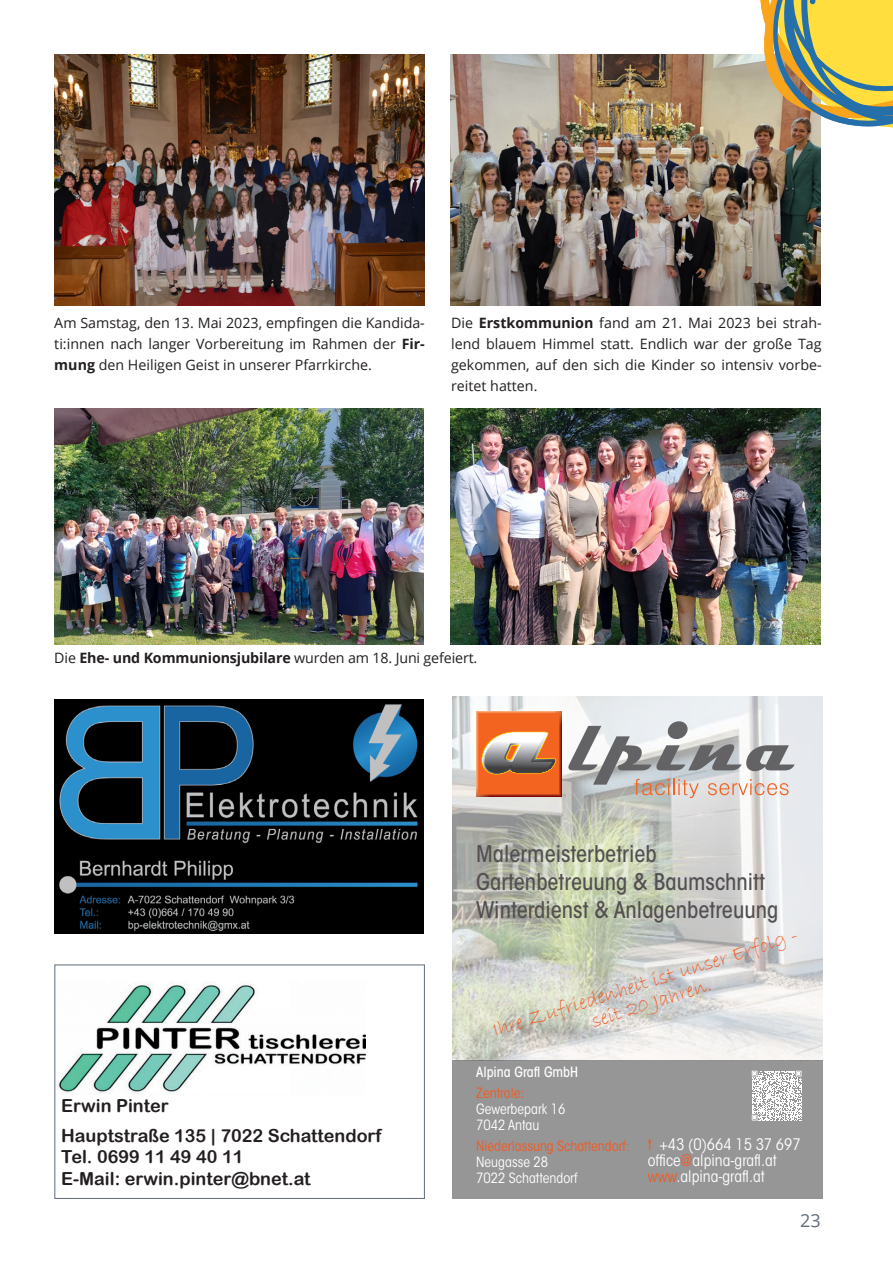
<style>
.page{position:relative;width:893px;height:1263px;background:#fff}
.page>*{position:absolute;margin:0;border:0;box-sizing:border-box;transform-origin:0 0}
.t1{font:500 condensed 22.8px/28px "ITC Avant Garde Std";color:#535051}
.t2{font:21px/21.1px "Bradley Hand ITC";color:#f15921;text-align:center}
.t3{font:18px "Arial Rounded MT Bold";color:#231f20}
.t4{font:18px "Open Sans";color:#5e6c7b}
.t5{font:condensed 15.75px/15.8px "ITC Avant Garde Std";color:#fff}
.t6{font:14.25px/21px "Open Sans";color:#231f20;text-align:justify}
.t7{font:condensed 14.1px/15.8px "ITC Avant Garde Std";color:#f15921}
.t8{font:500 condensed 14.1px/21px "ITC Avant Garde Std";color:#fff}
.t9{font:condensed 14.1px/15.8px "ITC Avant Garde Std";color:#fff}
.s1{font-weight:700}
.s2{font-weight:400;color:#f15921}
.s3{color:#fff}
.s4{color:#f15921}
</style>
<div class="page">
<img style="left:452px;top:697px;width:370px;height:363px">
<div style="left:452px;top:1060px;width:370px;height:138px;background:#979696"></div>
<svg style="left:476px;top:711px;width:85px;height:85px"></svg>
<svg style="left:568px;top:721px;width:227px;height:77px"></svg>
<svg style="left:752px;top:1071px;width:50px;height:50px"></svg>
<img style="left:58px;top:983px;width:307px;height:111px">
<img style="left:450px;top:54px;width:371px;height:251px">
<img style="left:54px;top:55px;width:371px;height:250px">
<svg style="left:721px;top:0;width:172px;height:145px"></svg>
<img style="left:54px;top:700px;width:370px;height:233px">
<img style="left:54px;top:409px;width:370px;height:235px">
<img style="left:450px;top:409px;width:370px;height:235px">
<p class="t6" style="left:54px;top:312px;width:372px">Am Samstag, den 13. Mai 2023, empfingen die Kandida&shy;ti:innen nach langer Vorbereitung im Rahmen der <span class="s1">Fir&shy;mung</span> den Heiligen Geist in unserer Pfarrkirche.</p>
<p class="t6" style="left:451px;top:312px;width:372px">Die <span class="s1">Erstkommunion</span> fand am 21. Mai 2023 bei strah&shy;lend blauem Himmel statt. Endlich war der große Tag gekommen, auf den sich die Kinder so intensiv vorbe&shy;reitet hatten.</p>
<p class="t6" style="left:54px;top:647px;width:425px">Die <span class="s1">Ehe- und Kommunionsjubilare</span> wurden am 18. Juni gefeiert.</p>
<p class="t3" style="left:61px;top:1095px;width:109px">Erwin Pinter</p>
<p class="t3" style="left:61px;top:1125px;width:322px">Hauptstraße 135 | 7022 Schattendorf</p>
<p class="t3" style="left:61px;top:1146px;width:184px">Tel. 0699 11 49 40 11</p>
<p class="t3" style="left:61px;top:1168px;width:251px">E-Mail: erwin.pinter@bnet.at</p>
<p class="t1" style="left:476px;top:839px;width:304px">Malermeisterbetrieb<br>Gartenbetreuung &amp; Baumschnitt<br>Winterdienst &amp; Anlagenbetreuung</p>
<p class="t2" style="left:490px;top:1022px;width:321px;rotate:-18deg">Ihre Zufriedenheit ist unser Erfolg - seit 20 Jahren.</p>
<p class="t8" style="left:476px;top:1062px;width:104px">Alpina Grafl GmbH<br><span class="s2">Zentrale:</span></p>
<p class="t9" style="left:476px;top:1101px;width:91px">Gewerbepark 16<br>7042 Antau</p>
<p class="t7" style="left:476px;top:1138px;width:155px">Niederlassung Schattendorf:<br><span class="s3">Neugasse 28<br>7022 Schattendorf</span></p>
<p class="t5" style="left:648px;top:1137px;width:154px"><span class="s4">t</span> +43 (0)664 15 37 697 office<span class="s4">@</span>alpina-grafl.at <span class="s4">www</span>.alpina-grafl.at</p>
<p class="t4" style="left:800px;top:1208px;width:22px">23</p>
</div>
